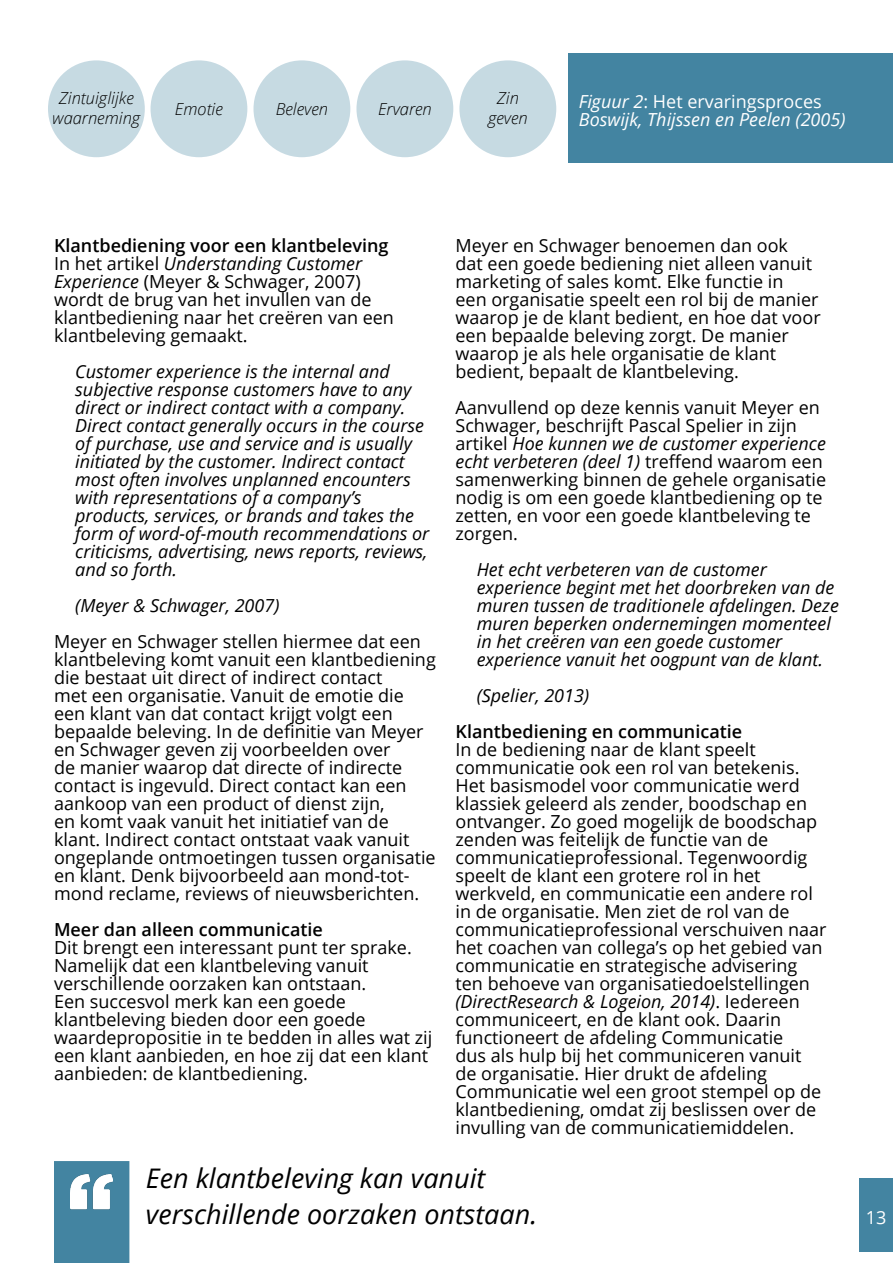
<style>
.page{position:relative;width:893px;height:1263px;background:#fff}
.page>*{position:absolute;margin:0;border:0;box-sizing:border-box;transform-origin:0 0}
.t1{font:italic 27px/36px "Open Sans";color:#000}
.t2{font:18px/18px "Open Sans";color:#000}
.t3{font:italic 18px/18px "Open Sans";color:#000}
.t4{font:italic 18px/18px "Open Sans";color:#fff}
.t5{font:600 18px "Open Sans";color:#000}
.t6{font:18px "Open Sans";color:#fff}
.t7{font:italic 300 16.5px/19.8px "Open Sans";color:#000;text-align:center}
.s1{font-style:normal}
.s2{font-weight:600}
.s3{font-style:italic}
</style>
<div class="page">
<div style="left:859px;top:1178px;width:34px;height:73px;background:#4384a1"></div>
<div style="left:568px;top:53px;width:325px;height:109px;background:#4384a1"></div>
<div style="left:48px;top:60px;width:97px;height:97px;background:#c6dae2;border-radius:50%"></div>
<div style="left:151px;top:60px;width:96px;height:97px;background:#c6dae2;border-radius:50%"></div>
<div style="left:356px;top:60px;width:97px;height:97px;background:#c6dae2;border-radius:50%"></div>
<div style="left:253px;top:60px;width:97px;height:97px;background:#c6dae2;border-radius:50%"></div>
<div style="left:459px;top:60px;width:97px;height:97px;background:#c6dae2;border-radius:50%"></div>
<div style="left:54px;top:1161px;width:75px;height:102px;background:#4384a1"></div>
<img style="left:71px;top:1170px;width:42px;height:42px">
<p class="t7" style="left:53px;top:87px;width:89px">Zintuiglijke waarneming</p>
<p class="t7" style="left:175px;top:98px;width:50px">Emotie</p>
<p class="t7" style="left:276px;top:98px;width:54px">Beleven</p>
<p class="t7" style="left:378px;top:98px;width:55px">Ervaren</p>
<p class="t7" style="left:488px;top:87px;width:41px">Zin geven</p>
<p class="t4" style="left:579px;top:92px;width:268px">Figuur 2<span class="s1">: H et ervaringsproces<br></span>Boswijk, Thijssen en Peelen (2005)</p>
<p class="t2" style="left:54px;top:236px;width:342px"><span class="s2">Klantbediening voor een klantbeleving </span>I n het artikel <span class="s3">Understanding Customer Experience</span> (M eyer &amp; Schwager, 2007) wordt de brug van het invullen van de klantbediening naar het creëren van een klantbeleving gemaakt.</p>
<p class="t3" style="left:75px;top:362px;width:356px">Customer experience is the internal and subjective response customers have to any direct or indirect contact with a company.<br>Direct contact generally occurs in the course of purchase, use and service and is usually initiated by the customer. Indirect contact most often involves unplanned encounters with representations of a company’s products, services, or brands and takes the form of word-of-mouth recommendations or criticisms, advertising, news reports, reviews, and so forth.</p>
<p class="t3" style="left:75px;top:596px;width:206px">(Meyer &amp; Schwager, 2007)</p>
<p class="t2" style="left:54px;top:632px;width:383px">Meyer en Schwager stellen hiermee dat een klantbeleving komt vanuit een klantbediening die bestaat uit direct of indirect contact<br>met een organisatie. Vanuit de emotie die een klant van dat contact krijgt volgt een bepaalde beleving. In de definitie van Meyer en Schwager geven zij voorbeelden over<br>de manier waarop dat directe of indirecte contact is ingevuld. Direct contact kan een aankoop van een product of dienst zijn,<br>en komt vaak vanuit het initiatief van de klant. I ndirect contact ontstaat vaak vanuit ongeplande ontmoetingen tussen organisatie en klant. Denk bijvoorbeeld aan mond-tot&shy;mond reclame, reviews of nieuwsberichten.</p>
<p class="t5" style="left:54px;top:917px;width:270px">Meer dan alleen communicatie</p>
<p class="t2" style="left:54px;top:938px;width:380px">Dit brengt een interessant punt ter sprake.<br>Namelijk dat een klantbeleving vanuit verschillende oorzaken kan ontstaan.<br>Een succesvol merk kan een goede klantbeleving bieden door een goede waardepropositie in te bedden in alles wat zij een klant aanbieden, en hoe zij dat een klant aanbieden: de klantbediening.</p>
<p class="t2" style="left:455px;top:236px;width:367px">Meyer en Schwager benoemen dan ook<br>dat een goede bediening niet alleen vanuit marketing of sales komt. E lke functie in<br>een organisatie speelt een rol bij de manier waarop je de klant bedient, en hoe dat voor een bepaalde beleving zorgt. De manier waarop je als hele organisatie de klant bedient, bepaalt de klantbeleving.</p>
<p class="t2" style="left:455px;top:398px;width:372px">Aanvullend op deze kennis vanuit Meyer en Schwager, beschrijft Pascal Spelier in zijn artikel <span class="s3">Hoe kunnen we de customer experience echt verbeteren (deel 1)</span> treffend waarom een samenwerking binnen de gehele organisatie nodig is om een goede klantbediening op te zetten, en voor een goede klantbeleving te zorgen.</p>
<p class="t3" style="left:477px;top:560px;width:364px">Het echt verbeteren van de customer experience begint met het doorbreken van de muren tussen de traditionele afdelingen. Deze muren beperken ondernemingen momenteel in het creëren van een goede customer experience vanuit het oogpunt van de klant.</p>
<p class="t3" style="left:477px;top:686px;width:114px">(Spelier, 2013)</p>
<p class="t5" style="left:455px;top:719px;width:288px">Klantbediening en communicatie</p>
<p class="t2" style="left:455px;top:740px;width:373px">I n de bediening naar de klant speelt communicatie ook een rol van betekenis.<br>Het basismodel voor communicatie werd klassiek geleerd als zender, boodschap en ontvanger. Zo goed mogelijk de boodschap zenden was feitelijk de functie van de communicatieprofessional. Tegenwoordig speelt de klant een grotere rol in het werkveld, en communicatie een andere rol in de organisatie. Men ziet de rol van de communicatieprofessional verschuiven naar het coachen van collega’s op het gebied van communicatie en strategische advisering ten behoeve van organisatiedoelstellingen <span class="s3">(DirectResearch &amp; Logeion, 2014)</span>. I edereen communiceert, en de klant ook. Daarin functioneert de afdeling Communicatie<br>dus als hulp bij het communiceren vanuit de organisatie. H ier drukt de afdeling Communicatie wel een groot stempel op de klantbediening, omdat zij beslissen over de invulling van de communicatiemiddelen.</p>
<h1 class="t1" style="left:146px;top:1159px;width:393px">Een klantbeleving kan vanuit verschillende oorzaken ontstaan.</h1>
<p class="t6" style="left:866px;top:1205px;width:22px">13</p>
</div>
